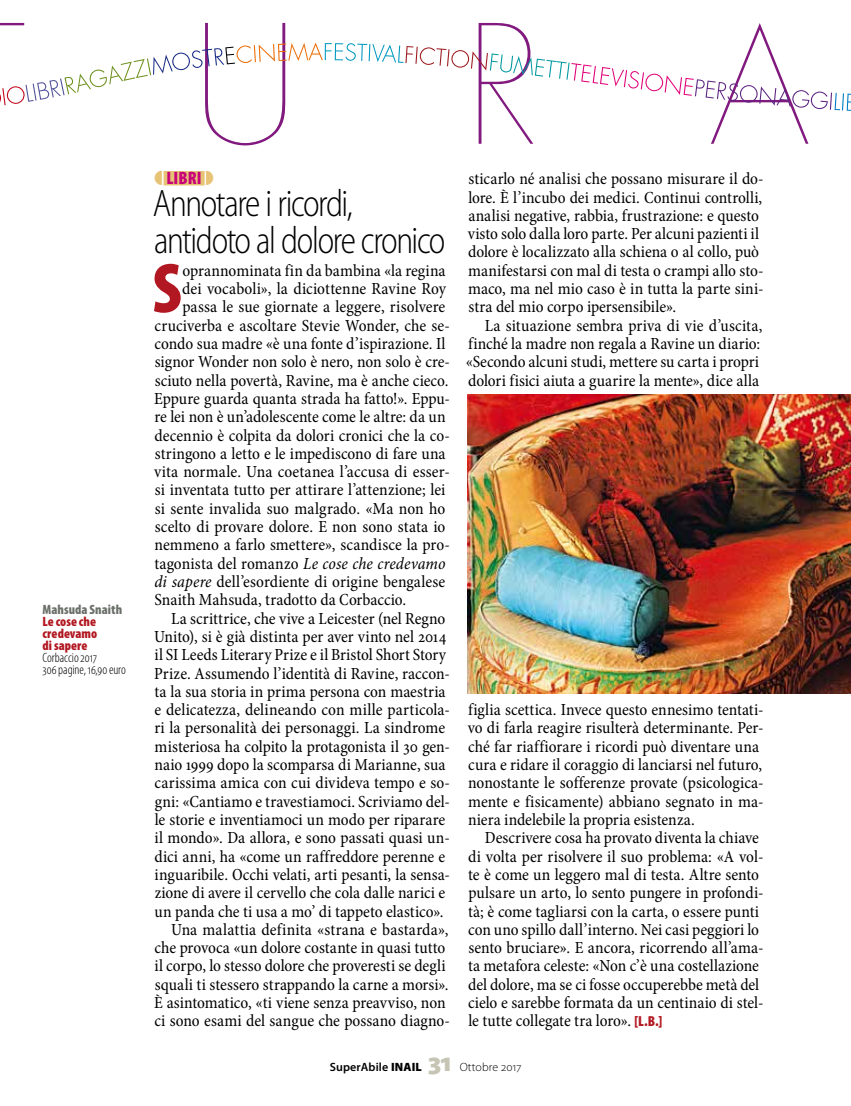
<style>
.page{position:relative;width:851px;height:1106px;background:#fff}
.page>*{position:absolute;margin:0;border:0;box-sizing:border-box;transform-origin:0 0}
.t1{font:900 condensed 71.4px "Myriad Pro";color:#b21821}
.t2{font:300 semi-condensed 38.4px/36.6px "Myriad Pro";letter-spacing:-.04em;color:#000;scale:.9 1}
.t3{font:900 condensed 18px "Myriad Pro";color:#c8007b}
.t4{font:condensed 17.1px/18.3px "Minion Pro";color:#000}
.t5{font:300 condensed 13.5px/12px "Myriad Pro";letter-spacing:-.005em;color:#000}
.t6{font:900 condensed 13.5px/12px "Myriad Pro";letter-spacing:.005em;color:#b21821;text-align:justify}
.t7{font:900 condensed 13.5px "Myriad Pro";letter-spacing:.005em;color:#6b706a}
.t8{font:300 12px "Myriad Pro";letter-spacing:.01em;color:#000}
.s1{font-style:italic}
.s2{font-family:"Myriad Pro";font-weight:900;font-size:14.55px;color:#b21821}
.s3{font-weight:600}
.s4{font-weight:900}
.s5{font-weight:900;font-size:27px;color:#c6c4b3}
</style>
<div class="page">
<div style="left:163px;top:171px;width:41px;height:14px;background:#e7c375"></div>
<img style="left:467px;top:394px;width:383px;height:299px">
<svg style="left:0;top:23px;width:850px;height:122px"></svg>
<p class="t7" style="left:43px;top:601px;width:81px">Mahsuda Snaith</p>
<p class="t6" style="left:43px;top:615px;width:56px">Le cose che credevamo di sapere</p>
<p class="t5" style="left:43px;top:651px;width:85px">Corbaccio 2017<br>306 pagine, 16,90 euro</p>
<p class="t3" style="left:166px;top:167px;width:3px">libri</p>
<h2 class="t2" style="left:153px;top:185px;width:326px">Annotare i ricordi, antidoto al dolore cronico</h2>
<h1 class="t1" style="left:152px;top:243px;width:31px">S</h1>
<p class="t4" style="left:182px;top:261px;width:264px">oprannominata fin da bambina «la regina</p>
<p class="t4" style="left:467px;top:170px;width:297px">sticarlo né analisi che possano misurare il do&shy;lore. È l’incubo dei medici. Continui controlli, analisi negative, rabbia, frustrazione: e questo visto solo dalla loro parte. Per alcuni pazienti il dolore è localizzato alla schiena o al collo, può manifestarsi con mal di testa o crampi allo sto&shy;maco, ma nel mio caso è in tutta la parte sini&shy;stra del mio corpo ipersensibile».</p>
<p class="t4" style="left:465px;top:316px;width:298px;text-indent:19px">La situazione sembra priva di vie d’uscita, finché la madre non regala a Ravine un diario: «Secondo alcuni studi, mettere su carta i propri dolori fisici aiuta a guarire la mente», dice alla</p>
<p class="t4" style="left:182px;top:280px;width:265px">dei vocaboli», la diciottenne Ravine Roy</p>
<p class="t4" style="left:182px;top:298px;width:264px">passa le sue giornate a leggere, risolvere</p>
<p class="t4" style="left:155px;top:316px;width:297px">cruciverba e ascoltare Stevie Wonder, che se-</p>
<p class="t4" style="left:155px;top:334px;width:292px">condo sua madre «è una fonte d’ispirazione. Il</p>
<p class="t4" style="left:155px;top:353px;width:296px">signor Wonder non solo è nero, non solo è cre-</p>
<p class="t4" style="left:155px;top:371px;width:295px">sciuto nella povertà, Ravine, ma è anche cieco.</p>
<p class="t4" style="left:154px;top:389px;width:297px">Eppure guarda quanta strada ha fatto!». Eppu-</p>
<p class="t4" style="left:154px;top:408px;width:293px">re lei non è un’adolescente come le altre: da un</p>
<p class="t4" style="left:154px;top:426px;width:297px">decennio è colpita da dolori cronici che la co-</p>
<p class="t4" style="left:155px;top:444px;width:292px">stringono a letto e le impediscono di fare una</p>
<p class="t4" style="left:154px;top:463px;width:297px">vita normale. Una coetanea l’accusa di esser-</p>
<p class="t4" style="left:155px;top:481px;width:292px">si inventata tutto per attirare l’attenzione; lei</p>
<p class="t4" style="left:155px;top:499px;width:292px">si sente invalida suo malgrado. «Ma non ho</p>
<p class="t4" style="left:155px;top:517px;width:292px">scelto di provare dolore. E non sono stata io</p>
<p class="t4" style="left:154px;top:536px;width:297px">nemmeno a farlo smettere», scandisce la pro-</p>
<p class="t4" style="left:154px;top:554px;width:292px">tagonista del romanzo <span class="s1">Le cose che credevamo</span></p>
<p class="t4" style="left:154px;top:572px;width:292px"><span class="s1">di sapere</span> dell’esordiente di origine bengalese</p>
<p class="t4" style="left:154px;top:591px;width:253px">Snaith Mahsuda, tradotto da Corbaccio.</p>
<p class="t4" style="left:171px;top:609px;width:276px">La scrittrice, che vive a Leicester (nel Regno</p>
<p class="t4" style="left:154px;top:627px;width:294px">Unito), si è già distinta per aver vinto nel 2014</p>
<p class="t4" style="left:154px;top:646px;width:293px">il SI Leeds Literary Prize e il Bristol Short Story</p>
<p class="t4" style="left:154px;top:664px;width:297px">Prize. Assumendo l’identità di Ravine, raccon-</p>
<p class="t4" style="left:154px;top:682px;width:292px">ta la sua storia in prima persona con maestria</p>
<p class="t4" style="left:155px;top:700px;width:297px">e delicatezza, delineando con mille particola-</p>
<p class="t4" style="left:154px;top:719px;width:292px">ri la personalità dei personaggi. La sindrome</p>
<p class="t4" style="left:154px;top:737px;width:297px">misteriosa ha colpito la protagonista il 30 gen-</p>
<p class="t4" style="left:154px;top:755px;width:292px">naio 1999 dopo la scomparsa di Marianne, sua</p>
<p class="t4" style="left:155px;top:774px;width:297px">carissima amica con cui divideva tempo e so-</p>
<p class="t4" style="left:155px;top:792px;width:296px">gni: «Cantiamo e travestiamoci. Scriviamo del-</p>
<p class="t4" style="left:155px;top:810px;width:292px">le storie e inventiamoci un modo per riparare</p>
<p class="t4" style="left:154px;top:829px;width:297px">il mondo». Da allora, e sono passati quasi un-</p>
<p class="t4" style="left:155px;top:847px;width:292px">dici anni, ha «come un raffreddore perenne e</p>
<p class="t4" style="left:154px;top:865px;width:297px">inguaribile. Occhi velati, arti pesanti, la sensa-</p>
<p class="t4" style="left:155px;top:883px;width:292px">zione di avere il cervello che cola dalle narici e</p>
<p class="t4" style="left:154px;top:902px;width:290px">un panda che ti usa a mo’ di tappeto elastico».</p>
<p class="t4" style="left:171px;top:920px;width:279px">Una malattia definita «strana e bastarda»,</p>
<p class="t4" style="left:155px;top:938px;width:292px">che provoca «un dolore costante in quasi tutto</p>
<p class="t4" style="left:154px;top:957px;width:292px">il corpo, lo stesso dolore che proveresti se degli</p>
<p class="t4" style="left:155px;top:975px;width:295px">squali ti stessero strappando la carne a morsi».</p>
<p class="t4" style="left:154px;top:993px;width:293px">È asintomatico, «ti viene senza preavviso, non</p>
<p class="t4" style="left:155px;top:1012px;width:297px">ci sono esami del sangue che possano diagno-</p>
<p class="t4" style="left:467px;top:700px;width:297px">figlia scettica. Invece questo ennesimo tentati&shy;vo di farla reagire risulterà determinante. Per&shy;ché far riaffiorare i ricordi può diventare una cura e ridare il coraggio di lanciarsi nel futuro, nonostante le sofferenze provate (psicologica&shy;mente e fisicamente) abbiano segnato in ma&shy;niera indelebile la propria esistenza.</p>
<p class="t4" style="left:468px;top:829px;width:297px;text-indent:17px">Descrivere cosa ha provato diventa la chiave di volta per risolvere il suo problema: «A vol&shy;te è come un leggero mal di testa. Altre sento pulsare un arto, lo sento pungere in profondi&shy;tà; è come tagliarsi con la carta, o essere punti con uno spillo dall’interno. Nei casi peggiori lo sento bruciare». E ancora, ricorrendo all’ama&shy;ta metafora celeste: «Non c’è una costellazione del dolore, ma se ci fosse occuperebbe metà del cielo e sarebbe formata da un centinaio di stel&shy;le tutte collegate tra loro». <span class="s2">[L.B.]</span></p>
<p class="t8" style="left:330px;top:1059px;width:193px"><span class="s3">SuperAbile</span> <span class="s4">INAIL</span> <span class="s5">31</span> Ottobre 2017</p>
</div>
